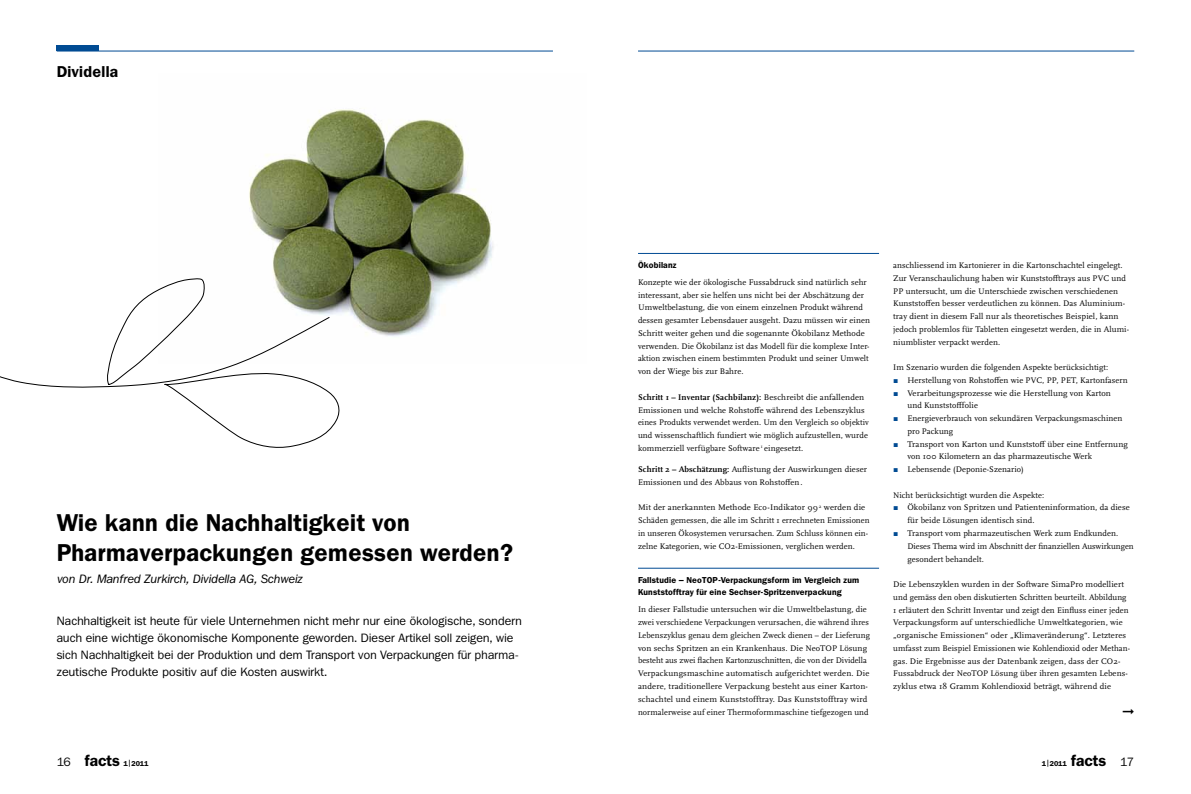
<style>
.page{position:relative;width:1191px;height:794px;background:#fff}
.page>*{position:absolute;margin:0;border:0;box-sizing:border-box;transform-origin:0 0}
.t1{font:600 24px/30px "Franklin ITCBQ";letter-spacing:.02em;color:#000}
.t2{font:600 15.5px "Franklin ITCBQ";letter-spacing:.01em;color:#000}
.t3{font:12px/17px "Franklin ITCBQ";letter-spacing:.02em;color:#000}
.t4{font:italic 12px "Franklin ITCBQ";letter-spacing:.02em;color:#000}
.t5{font:8.5px/12.8px "Scala Pro";letter-spacing:.01em;color:#000}
.t6{font:600 8.5px/12.8px "Franklin ITCBQ";letter-spacing:.02em;color:#000}
.t7{font:600 7px "Franklin ITCBQ";color:#000}
.s1{font-weight:700}
.s2{color:#004b93}
.s3{font-weight:400;font-size:12px}
.s4{font-size:15.5px}
</style>
<div class="page">
<img style="left:249px;top:109px;width:245px;height:228px">
<hr style="left:638px;top:253px;width:241px;height:1px;background:#004b93">
<hr style="left:638px;top:568px;width:241px;height:1px;background:#004b93">
<hr style="left:57px;top:51px;width:496px;height:1px;background:#004b93">
<div style="left:57px;top:46px;width:42px;height:5px;background:#004b93"></div>
<hr style="left:638px;top:51px;width:496px;height:1px;background:#004b93">
<svg style="left:0;top:278px;width:342px;height:170px"></svg>
<h2 class="t2" style="left:57px;top:63px;width:63px">Dividella</h2>
<h1 class="t1" style="left:57px;top:509px;width:457px">Wie kann die Nachhaltigkeit von<br>Pharmaverpackungen gemessen werden?</h1>
<h3 class="t4" style="left:57px;top:571px;width:247px">von Dr. Manfred Zurkirch, Dividella AG, Schweiz</h3>
<p class="t3" style="left:57px;top:613px;width:466px">Nachhaltigkeit ist heute für viele Unternehmen nicht mehr nur eine ökologische, sondern auch eine wichtige ökonomische Komponente geworden. Dieser Artikel soll zeigen, wie sich Nachhaltigkeit bei der Produktion und dem Transport von Verpackungen für pharma&shy;zeutische Produkte positiv auf die Kosten auswirkt.</p>
<p class="t6" style="left:638px;top:259px;width:40px">Ökobilanz</p>
<p class="t5" style="left:638px;top:275px;width:233px">Konzepte wie der ökologische Fussabdruck sind natürlich sehr interessant, aber sie helfen uns nicht bei der Abschätzung der Umweltbelastung, die von einem einzelnen Produkt während dessen gesamter Lebensdauer ausgeht. Dazu müssen wir einen Schritt weiter gehen und die sogenannte Ökobilanz Methode verwenden. Die Ökobilanz ist das Modell für die komplexe Inter&shy;aktion zwischen einem bestimmten Produkt und seiner Umwelt von der Wiege bis zur Bahre.</p>
<p class="t5" style="left:638px;top:390px;width:232px"><span class="s1">Schritt 1 – Inventar (Sachbilanz):</span> Beschreibt die anfallenden Emissionen und welche Rohstoffe während des Lebenszyklus eines Produkts verwendet werden. Um den Vergleich so objektiv und wissenschaftlich fundiert wie möglich aufzustellen, wurde kommerziell verfügbare Software <sup>1</sup> eingesetzt.</p>
<p class="t5" style="left:638px;top:462px;width:230px"><span class="s1">Schritt 2 – Abschätzung:</span> Auflistung der Auswirkungen dieser<br>Emissionen und des Abbaus von Rohstoffen.</p>
<p class="t5" style="left:638px;top:501px;width:233px">Mit der anerkannten Methode Eco-Indikator 99<sup>2</sup> werden die Schäden gemessen, die alle im Schritt 1 errechneten Emissionen in unseren Ökosystemen verursachen. Zum Schluss können ein&shy;zelne Kategorien, wie CO2-Emissionen, verglichen werden.</p>
<p class="t6" style="left:638px;top:573px;width:223px">Fallstudie – NeoTOP-Verpackungsform im Vergleich zum<br>Kunststofftray für eine Sechser-Spritzenverpackung</p>
<p class="t5" style="left:638px;top:603px;width:233px">In dieser Fallstudie untersuchen wir die Umweltbelastung, die zwei verschiedene Verpackungen verursachen, die während ihres Lebenszyklus genau dem gleichen Zweck dienen – der Lieferung von sechs Spritzen an ein Krankenhaus. Die NeoTOP Lösung besteht aus zwei flachen Kartonzuschnitten, die von der Dividella Verpackungsmaschine automatisch aufgerichtet werden. Die andere, traditionellere Verpackung besteht aus einer Karton&shy;schachtel und einem Kunststofftray. Das Kunststofftray wird normalerweise auf einer Thermoformmaschine tiefgezogen und</p>
<p class="t5" style="left:893px;top:258px;width:237px">anschliessend im Kartonierer in die Kartonschachtel eingelegt.<br>Zur Veranschaulichung haben wir Kunststofftrays aus PVC und PP untersucht, um die Unterschiede zwischen verschiedenen Kunststoffen besser verdeutlichen zu können. Das Aluminium&shy;tray dient in diesem Fall nur als theoretisches Beispiel, kann jedoch problemlos für Tabletten eingesetzt werden, die in Alumi&shy;niumblister verpackt werden.</p>
<p class="t5" style="left:893px;top:361px;width:216px">Im Szenario wurden die folgenden Aspekte berücksichtigt:</p>
<p class="t5" style="left:893px;top:373px;width:236px"><span class="s2">▪</span> Herstellung von Rohstoffen wie PVC, PP, PET, Kartonfasern</p>
<p class="t5" style="left:907px;top:386px;width:205px;text-indent:-14px"><span class="s2">▪</span> Verarbeitungsprozesse wie die Herstellung von Karton und Kunststofffolie</p>
<p class="t5" style="left:907px;top:412px;width:217px;text-indent:-14px"><span class="s2">▪</span> Energieverbrauch von sekundären Verpackungsmaschinen pro Packung</p>
<p class="t5" style="left:907px;top:437px;width:222px;text-indent:-14px"><span class="s2">▪</span> Transport von Karton und Kunststoff über eine Entfernung von 100 Kilometern an das pharmazeutische Werk</p>
<p class="t5" style="left:893px;top:463px;width:132px"><span class="s2">▪</span> Lebensende (Deponie-Szenario)</p>
<p class="t5" style="left:893px;top:488px;width:152px">Nicht berücksichtigt wurden die Aspekte:</p>
<p class="t5" style="left:907px;top:501px;width:224px;text-indent:-14px"><span class="s2">▪</span> Ökobilanz von Spritzen und Patienteninformation, da diese für beide Lösungen identisch sind.</p>
<p class="t5" style="left:907px;top:526px;width:228px;text-indent:-14px"><span class="s2">▪</span> Transport vom pharmazeutischen Werk zum Endkunden.<br>Dieses Thema wird im Abschnitt der finanziellen Auswirkungen gesondert behandelt.</p>
<p class="t5" style="left:893px;top:577px;width:238px">Die Lebenszyklen wurden in der Software SimaPro modelliert und gemäss den oben diskutierten Schritten beurteilt. Abbildung 1 erläutert den Schritt Inventar und zeigt den Einfluss einer jeden Verpackungsform auf unterschiedliche Umweltkategorien, wie „organische Emissionen“ oder „Klimaveränderung“. Letzteres umfasst zum Beispiel Emissionen wie Kohlendioxid oder Methan&shy;gas. Die Ergebnisse aus der Datenbank zeigen, dass der CO2- Fussabdruck der NeoTOP Lösung über ihren gesamten Lebens&shy;zyklus etwa 18 Gramm Kohlendioxid beträgt, während die</p>
<p class="t7" style="left:57px;top:759px;width:93px"><span class="s3">16</span> <span class="s4">facts</span> 1 | 2011</p>
<p class="t7" style="left:1041px;top:759px;width:27px">1 | 2011</p>
<h2 class="t2" style="left:1071px;top:751px;width:64px">facts <span class="s3">17</span></h2>
</div>
